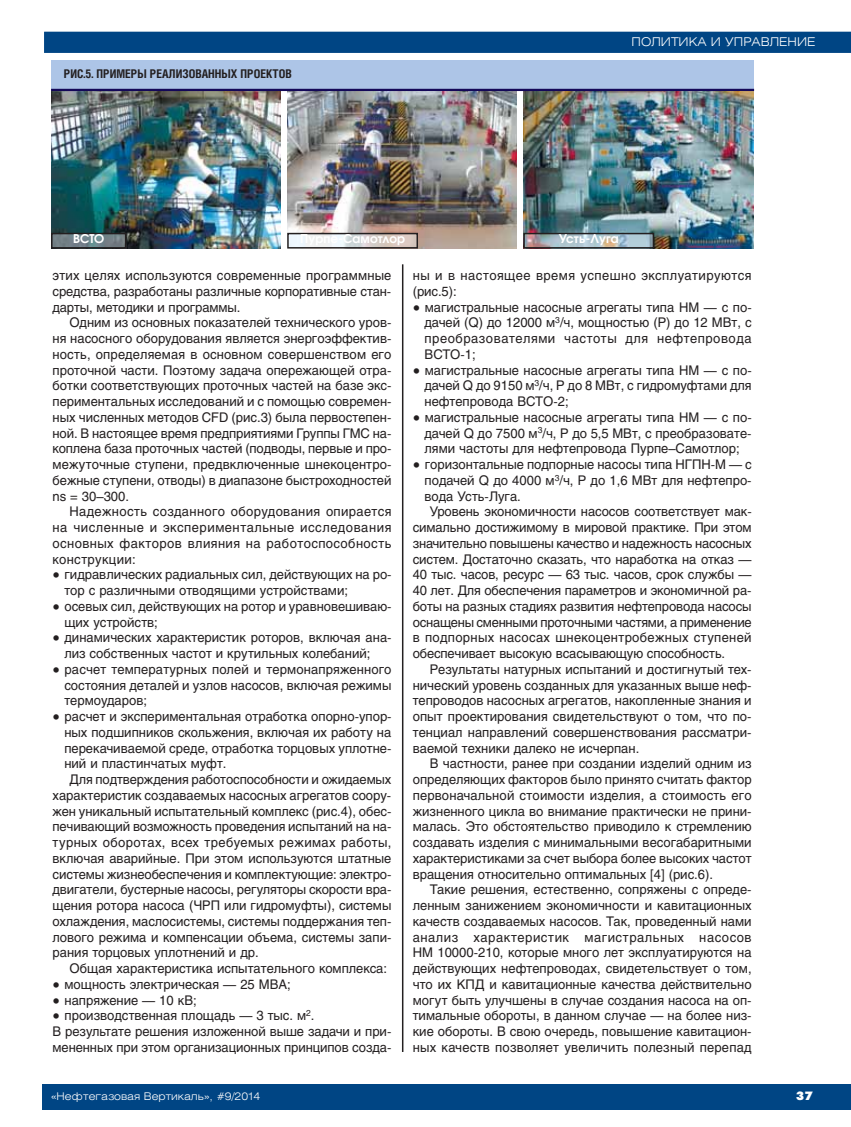
<style>
.page{position:relative;width:851px;height:1127px;background:#fff}
.page>*{position:absolute;margin:0;border:0;box-sizing:border-box;transform-origin:0 0}
.t1{font:13.2px/15.8px "Helios";color:#231f20;text-align:justify}
.t2{font:13.2px/15.8px "Helios";letter-spacing:.035em;color:#231f20}
.t3{font:13.2px "Helios";letter-spacing:-.02em;color:#231f20}
.t4{font:13.2px "Helios";letter-spacing:.03em;color:#231f20}
.t5{font:13.2px "Helios";letter-spacing:.025em;color:#231f20}
.t6{font:13.2px "Helios";letter-spacing:.04em;color:#231f20}
.t7{font:700 12px "Helios Cond";color:#231f20}
.t8{font:600 12px "Avant Garde Gothic C";letter-spacing:.005em;color:#fff}
.t9{font:300 12px "Helios Ext";color:#fff}
.t10{font:12px "Futura Futuris XC";color:#fff}
.t11{font:300 10.5px "Helios Ext";color:#fff}
.s1{font-family:"Lucida Grande"}
</style>
<div class="page">
<div style="left:43px;top:1084px;width:807px;height:26px;background:#004584"></div>
<svg style="left:44px;top:31px;width:806px;height:22px;background:#084b88"></svg>
<img style="left:51px;top:91px;width:229px;height:158px">
<img style="left:287px;top:91px;width:230px;height:158px">
<img style="left:523px;top:91px;width:230px;height:158px">
<div style="left:51px;top:60px;width:702px;height:30px;background:#adc5e7"></div>
<hr style="left:51px;top:89px;width:703px;height:2px;background:#140858">
<hr style="left:402px;top:264px;width:1px;height:788px;background:#231f20">
<img style="left:54px;top:236px;width:69px;height:10px">
<div style="left:51px;top:233px;width:75px;height:16px;border:2px solid #231f20"></div>
<img style="left:290px;top:236px;width:125px;height:10px">
<div style="left:287px;top:233px;width:131px;height:16px;border:2px solid #231f20"></div>
<img style="left:526px;top:236px;width:125px;height:10px">
<div style="left:523px;top:233px;width:131px;height:16px;border:2px solid #231f20"></div>
<p class="t7" style="left:64px;top:69px;width:229px">РИС.5. ПРИМЕРЫ РЕАЛИЗОВАННЫХ ПРОЕКТОВ</p>
<p class="t9" style="left:631px;top:37px;width:185px">ПОЛИТИКА И УПРАВЛЕНИЕ</p>
<p class="t8" style="left:73px;top:234px;width:33px">ВСТО</p>
<p class="t8" style="left:300px;top:234px;width:106px">Пурпе-Самотлор</p>
<p class="t8" style="left:558px;top:234px;width:61px">Усть-Луга</p>
<p class="t1" style="left:53px;top:269px;width:340px">этих целях используются современные программные средства, разработаны различные корпоративные стан&shy;дарты, методики и программы.</p>
<p class="t1" style="left:53px;top:316px;width:340px;text-indent:17px">Одним из основных показателей технического уров&shy;ня насосного оборудования является энергоэффектив&shy;ность, определяемая в основном совершенством его проточной части. Поэтому задача опережающей отра&shy;ботки соответствующих проточных частей на базе экс&shy;периментальных исследований и с помощью современ&shy;ных численных методов CFD (рис.3) была первостепен&shy;ной. В настоящее время предприятиями Группы ГМС на&shy;коплена база проточных частей (подводы, первые и про&shy;межуточные ступени, предвключенные шнекоцентро&shy;бежные ступени, отводы) в диапазоне быстроходностей ns = 30–300.</p>
<p class="t1" style="left:53px;top:505px;width:340px;text-indent:17px">Надежность созданного оборудования опирается на численные и экспериментальные исследования основных факторов влияния на работоспособность конструкции:</p>
<p class="t1" style="left:64px;top:568px;width:329px;text-indent:-12px"><span class="s1">●</span> гидравлических радиальных сил, действующих на ро&shy;тор с различными отводящими устройствами;</p>
<p class="t1" style="left:64px;top:600px;width:329px;text-indent:-12px"><span class="s1">●</span> осевых сил, действующих на ротор и уравновешиваю&shy;щих устройств;</p>
<p class="t1" style="left:64px;top:631px;width:329px;text-indent:-12px"><span class="s1">●</span> динамических характеристик роторов, включая ана&shy;лиз собственных частот и крутильных колебаний;</p>
<p class="t1" style="left:64px;top:663px;width:328px;text-indent:-12px"><span class="s1">●</span> расчет температурных полей и термонапряженного состояния деталей и узлов насосов, включая режимы термоударов;</p>
<p class="t1" style="left:53px;top:710px;width:340px"><span class="s1">●</span> расчет и экспериментальная отработка опорно-упор-</p>
<p class="t1" style="left:64px;top:726px;width:328px">ных подшипников скольжения, включая их работу на</p>
<p class="t1" style="left:64px;top:741px;width:328px">перекачиваемой среде, отработка торцовых уплотне-</p>
<p class="t1" style="left:64px;top:757px;width:164px">ний и пластинчатых муфт.</p>
<p class="t1" style="left:70px;top:773px;width:323px">Для подтверждения работоспособности и ожидаемых</p>
<p class="t1" style="left:53px;top:789px;width:340px">характеристик создаваемых насосных агрегатов соору-</p>
<p class="t1" style="left:53px;top:804px;width:340px">жен уникальный испытательный комплекс (рис.4), обес-</p>
<p class="t1" style="left:53px;top:820px;width:340px">печивающий возможность проведения испытаний на на-</p>
<p class="t4" style="left:53px;top:837px;width:340px">турных оборотах, всех требуемых режимах работы,</p>
<p class="t1" style="left:53px;top:852px;width:340px">включая аварийные. При этом используются штатные</p>
<p class="t1" style="left:53px;top:867px;width:340px">системы жизнеобеспечения и комплектующие: электро-</p>
<p class="t1" style="left:53px;top:883px;width:340px">двигатели, бустерные насосы, регуляторы скорости вра-</p>
<p class="t1" style="left:53px;top:899px;width:340px">щения ротора насоса (ЧРП или гидромуфты), системы</p>
<p class="t1" style="left:53px;top:915px;width:340px">охлаждения, маслосистемы, системы поддержания теп-</p>
<p class="t1" style="left:53px;top:930px;width:340px">лового режима и компенсации объема, системы запи-</p>
<p class="t1" style="left:53px;top:946px;width:207px">рания торцовых уплотнений и др.</p>
<p class="t1" style="left:70px;top:962px;width:319px">Общая характеристика испытательного комплекса:</p>
<p class="t1" style="left:53px;top:978px;width:240px"><span class="s1">●</span> мощность электрическая — 25 МВА;</p>
<p class="t1" style="left:53px;top:993px;width:146px"><span class="s1">●</span> напряжение — 10 кВ;</p>
<p class="t1" style="left:53px;top:1009px;width:340px;text-align:left"><span class="s1">●</span> производственная площадь — 3 тыс. м<sup>2</sup>.<br>В результате решения изложенной выше задачи и при&shy;мененных при этом организационных принципов созда-</p>
<p class="t11" style="left:51px;top:1092px;width:211px">«Нефтегазовая Вертикаль», #9/2014</p>
<p class="t2" style="left:412px;top:269px;width:340px">ны и в настоящее время успешно эксплуатируются (рис.5):</p>
<p class="t1" style="left:424px;top:300px;width:328px;text-indent:-12px"><span class="s1">●</span> магистральные насосные агрегаты типа НМ — с по&shy;дачей (Q) до 12000 м<sup>3</sup>/ч, мощностью (Р) до 12 МВт, с преобразователями частоты для нефтепровода ВСТО-1;</p>
<p class="t1" style="left:424px;top:363px;width:328px;text-indent:-12px"><span class="s1">●</span> магистральные насосные агрегаты типа НМ — с по&shy;дачей Q до 9150 м<sup>3</sup>/ч, Р до 8 МВт, с гидромуфтами для нефтепровода ВСТО-2;</p>
<p class="t1" style="left:424px;top:411px;width:328px;text-indent:-12px"><span class="s1">●</span> магистральные насосные агрегаты типа НМ — с по&shy;дачей Q до 7500 м<sup>3</sup>/ч, Р до 5,5 МВт, с преобразовате&shy;лями частоты для нефтепровода Пурпе–Самотлор;</p>
<p class="t1" style="left:412px;top:458px;width:340px"><span class="s1">●</span> горизонтальные подпорные насосы типа НГПН-М — с</p>
<p class="t1" style="left:424px;top:474px;width:328px">подачей Q до 4000 м<sup>3</sup>/ч, Р до 1,6 МВт для нефтепро-</p>
<p class="t1" style="left:424px;top:489px;width:98px">вода Усть-Луга.</p>
<p class="t1" style="left:429px;top:505px;width:323px">Уровень экономичности насосов соответствует мак-</p>
<p class="t1" style="left:412px;top:521px;width:340px">симально достижимому в мировой практике. При этом</p>
<p class="t1" style="left:412px;top:537px;width:340px">значительно повышены качество и надежность насосных</p>
<p class="t1" style="left:412px;top:552px;width:340px">систем. Достаточно сказать, что наработка на отказ —</p>
<p class="t1" style="left:412px;top:568px;width:340px">40 тыс. часов, ресурс — 63 тыс. часов, срок службы —</p>
<p class="t1" style="left:412px;top:584px;width:340px">40 лет. Для обеспечения параметров и экономичной ра-</p>
<p class="t1" style="left:412px;top:600px;width:340px">боты на разных стадиях развития нефтепровода насосы</p>
<p class="t3" style="left:412px;top:617px;width:340px">оснащены сменными проточными частями, а применение</p>
<p class="t5" style="left:412px;top:633px;width:340px">в подпорных насосах шнекоцентробежных ступеней</p>
<p class="t1" style="left:412px;top:647px;width:314px">обеспечивает высокую всасывающую способность.</p>
<p class="t1" style="left:429px;top:663px;width:323px">Результаты натурных испытаний и достигнутый тех-</p>
<p class="t1" style="left:412px;top:678px;width:340px">нический уровень созданных для указанных выше неф-</p>
<p class="t1" style="left:412px;top:694px;width:340px">тепроводов насосных агрегатов, накопленные знания и</p>
<p class="t1" style="left:412px;top:710px;width:340px">опыт проектирования свидетельствуют о том, что по-</p>
<p class="t1" style="left:412px;top:726px;width:340px">тенциал направлений совершенствования рассматри-</p>
<p class="t1" style="left:412px;top:741px;width:228px">ваемой техники далеко не исчерпан.</p>
<p class="t1" style="left:429px;top:757px;width:323px">В частности, ранее при создании изделий одним из</p>
<p class="t1" style="left:412px;top:773px;width:340px">определяющих факторов было принято считать фактор</p>
<p class="t1" style="left:412px;top:789px;width:340px">первоначальной стоимости изделия, а стоимость его</p>
<p class="t1" style="left:412px;top:804px;width:340px">жизненного цикла во внимание практически не прини-</p>
<p class="t1" style="left:412px;top:820px;width:340px">малась. Это обстоятельство приводило к стремлению</p>
<p class="t1" style="left:412px;top:836px;width:340px">создавать изделия с минимальными весогабаритными</p>
<p class="t1" style="left:412px;top:852px;width:340px">характеристиками за счет выбора более высоких частот</p>
<p class="t1" style="left:412px;top:867px;width:302px">вращения относительно оптимальных [4] (рис.6).</p>
<p class="t1" style="left:429px;top:883px;width:323px">Такие решения, естественно, сопряжены с опреде-</p>
<p class="t1" style="left:412px;top:899px;width:340px">ленным занижением экономичности и кавитационных</p>
<p class="t1" style="left:412px;top:915px;width:340px">качеств создаваемых насосов. Так, проведенный нами</p>
<p class="t6" style="left:412px;top:932px;width:340px">анализ характеристик магистральных насосов</p>
<p class="t1" style="left:412px;top:946px;width:340px">НМ 10000-210, которые много лет эксплуатируются на</p>
<p class="t1" style="left:412px;top:962px;width:340px">действующих нефтепроводах, свидетельствует о том,</p>
<p class="t1" style="left:412px;top:978px;width:340px">что их КПД и кавитационные качества действительно</p>
<p class="t1" style="left:412px;top:993px;width:340px">могут быть улучшены в случае создания насоса на оп-</p>
<p class="t1" style="left:412px;top:1009px;width:340px">тимальные обороты, в данном случае — на более низ-</p>
<p class="t1" style="left:412px;top:1025px;width:340px">кие обороты. В свою очередь, повышение кавитацион-</p>
<p class="t1" style="left:412px;top:1041px;width:340px">ных качеств позволяет увеличить полезный перепад</p>
<p class="t10" style="left:796px;top:1091px;width:18px">37</p>
</div>
